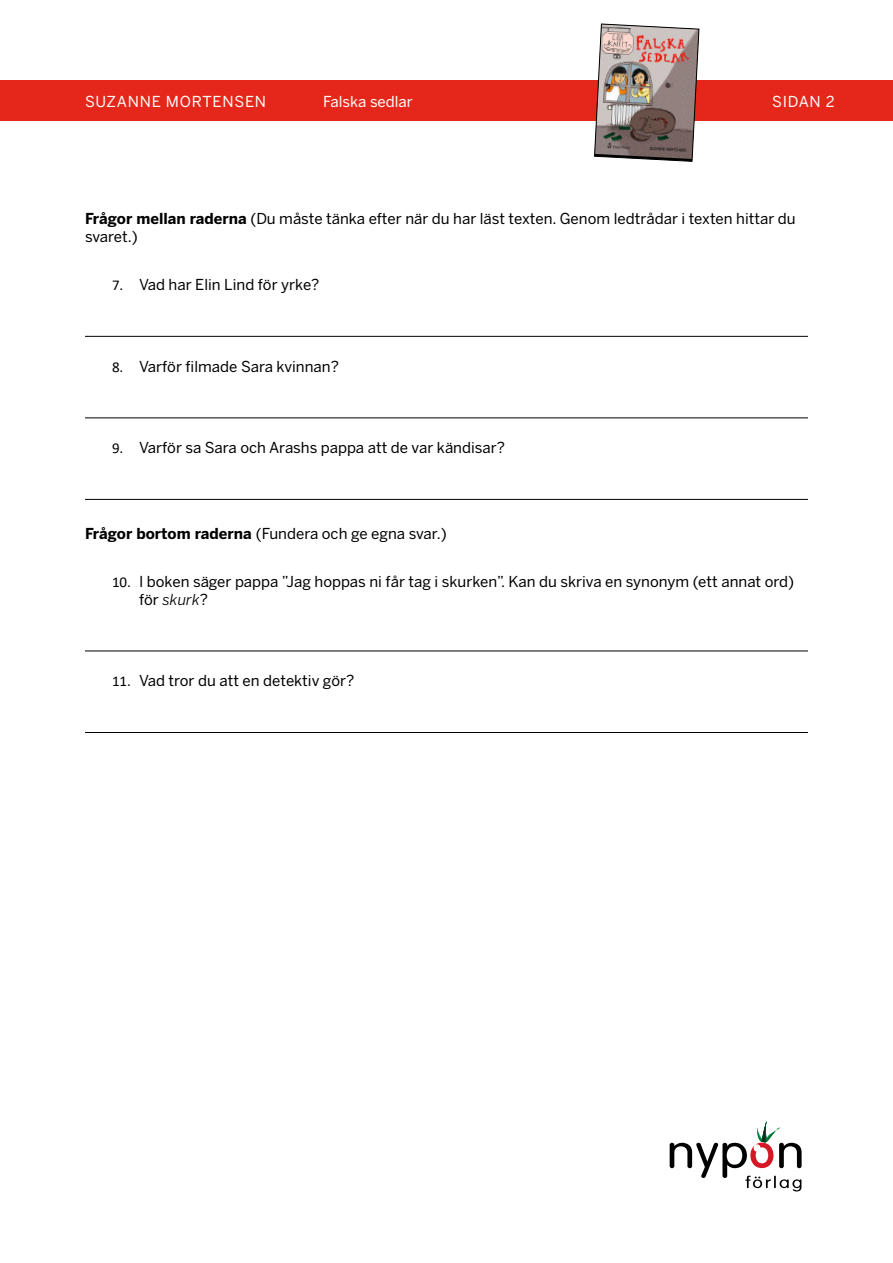
<style>
.page{position:relative;width:893px;height:1263px;background:#fff}
.page>*{position:absolute;margin:0;border:0;box-sizing:border-box;transform-origin:0 0}
.t1{font:15px/18px "Benton Sans";color:#000}
.t2{font:15px "Benton Sans";letter-spacing:.04em;color:#fff}
.t3{font:15px "Benton Sans";color:#fff}
.s1{font-weight:700}
.s2{font-family:"Calibri"}
.s3{font-style:italic}
</style>
<div class="page">
<div style="left:0;top:80px;width:893px;height:41px;background:#e5271b"></div>
<svg style="left:670px;top:1121px;width:132px;height:70px"></svg>
<img style="left:594px;top:23px;width:105px;height:139px">
<hr style="left:85px;top:336px;width:723px;height:1px;background:#000">
<hr style="left:85px;top:417px;width:723px;height:1px;background:#000">
<hr style="left:85px;top:499px;width:723px;height:1px;background:#000">
<hr style="left:85px;top:651px;width:723px;height:1px;background:#000">
<hr style="left:85px;top:732px;width:723px;height:1px;background:#000">
<p class="t2" style="left:85px;top:93px;width:183px">SUZANNE MORTENSEN</p>
<p class="t3" style="left:323px;top:93px;width:91px">Falska sedlar</p>
<p class="t2" style="left:772px;top:93px;width:64px">SIDAN 2</p>
<p class="t1" style="left:85px;top:210px;width:712px"><span class="s1">Frågor mellan raderna</span> (Du måste tänka efter när du har läst texten. Genom ledtrådar i texten hittar du svaret.)</p>
<p class="t1" style="left:112px;top:276px;width:209px"><span class="s2">7.</span> Vad har Elin Lind för yrke?</p>
<p class="t1" style="left:112px;top:358px;width:228px"><span class="s2">8.</span> Varför filmade Sara kvinnan?</p>
<p class="t1" style="left:112px;top:439px;width:394px"><span class="s2">9.</span> Varför sa Sara och Arashs pappa att de var kändisar?</p>
<p class="t1" style="left:85px;top:525px;width:363px"><span class="s1">Frågor bortom raderna</span> (Fundera och ge egna svar.)</p>
<p class="t1" style="left:139px;top:573px;width:657px;text-indent:-27px"><span class="s2">10.</span> I boken säger pappa ”Jag hoppas ni får tag i skurken”. Kan du skriva en synonym (ett annat ord) för <span class="s3">skurk</span>?</p>
<p class="t1" style="left:112px;top:672px;width:244px"><span class="s2">11.</span> Vad tror du att en detektiv gör?</p>
</div>
